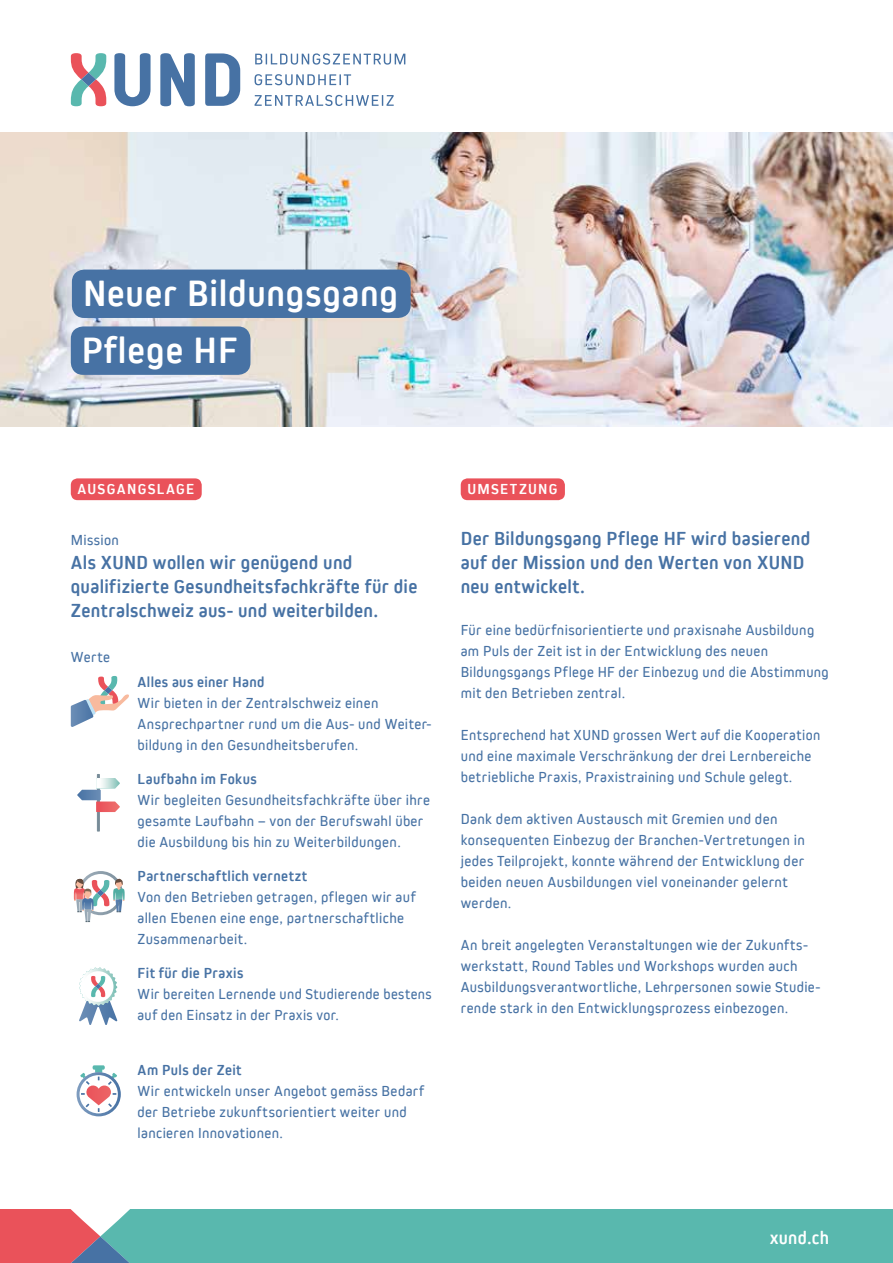
<style>
.page{position:relative;width:893px;height:1263px;background:#fff}
.page>*{position:absolute;margin:0;border:0;box-sizing:border-box;transform-origin:0 0}
.t1{font:700 37.8px "Kiro";letter-spacing:.025em;color:#fff}
.t2{font:700 19.5px/24px "Kiro";letter-spacing:.02em;color:#4772a4}
.t3{font:700 18.75px "Kiro";letter-spacing:.015em;color:#fff}
.t4{font:15px/21px "Kiro";letter-spacing:.025em;color:#4772a4}
.t5{font:700 15px "Kiro";letter-spacing:.03em;color:#4772a4}
.t6{font:700 15px "Kiro";letter-spacing:.085em;color:#fff}
</style>
<div class="page">
<div style="left:578px;top:1210px;width:315px;height:53px;background:#59b8ae"></div>
<svg style="left:0;top:1210px;width:578px;height:53px"></svg>
<img style="left:0;top:133px;width:893px;height:293px">
<svg style="left:114px;top:53px;width:37px;height:53px"></svg>
<svg style="left:205px;top:53px;width:35px;height:53px"></svg>
<svg style="left:160px;top:53px;width:35px;height:53px"></svg>
<svg style="left:71px;top:53px;width:35px;height:53px"></svg>
<svg style="left:255px;top:53px;width:150px;height:12px"></svg>
<svg style="left:255px;top:74px;width:96px;height:11px"></svg>
<svg style="left:255px;top:95px;width:139px;height:11px"></svg>
<div style="left:71px;top:326px;width:179px;height:49px;background:#4772a4;border-radius:12px"></div>
<div style="left:72px;top:270px;width:339px;height:48px;background:#4772a4;border-radius:12px"></div>
<div style="left:461px;top:478px;width:104px;height:22px;background:#ea525a;border-radius:7px"></div>
<div style="left:71px;top:478px;width:131px;height:22px;background:#ea525a;border-radius:7px"></div>
<svg style="left:79px;top:967px;width:38px;height:58px"></svg>
<svg style="left:77px;top:1065px;width:44px;height:51px"></svg>
<svg style="left:77px;top:774px;width:43px;height:57px"></svg>
<svg style="left:74px;top:871px;width:51px;height:51px"></svg>
<svg style="left:71px;top:676px;width:58px;height:51px"></svg>
<h1 class="t1" style="left:83px;top:271px;width:316px">Neuer Bildungsgang</h1>
<h1 class="t1" style="left:82px;top:328px;width:157px">Pflege HF</h1>
<p class="t6" style="left:77px;top:481px;width:118px">AUSGANGSLAGE</p>
<p class="t4" style="left:71px;top:529px;width:50px">Mission</p>
<h2 class="t2" style="left:71px;top:550px;width:348px">Als XUND wollen wir genügend und qualifizierte Gesundheitsfachkräfte für die<br>Zentralschweiz aus- und weiterbilden.</h2>
<p class="t4" style="left:71px;top:646px;width:41px">Werte</p>
<p class="t5" style="left:138px;top:674px;width:128px">Alles aus einer Hand</p>
<p class="t4" style="left:138px;top:693px;width:295px">Wir bieten in der Zentralschweiz einen<br>Ansprechpartner rund um die Aus- und Weiter&shy;bildung in den Gesundheitsberufen.</p>
<p class="t5" style="left:138px;top:770px;width:121px">Laufbahn im Fokus</p>
<p class="t4" style="left:138px;top:789px;width:294px">Wir begleiten Gesundheitsfachkräfte über ihre gesamte Laufbahn – von der Berufswahl über die Ausbildung bis hin zu Weiterbildungen.</p>
<p class="t5" style="left:138px;top:867px;width:171px">Partnerschaftlich vernetzt</p>
<p class="t4" style="left:138px;top:886px;width:280px">Von den Betrieben getragen, pflegen wir auf allen Ebenen eine enge, partnerschaftliche<br>Zusammenarbeit.</p>
<p class="t5" style="left:138px;top:964px;width:107px">Fit für die Praxis</p>
<p class="t4" style="left:138px;top:983px;width:296px">Wir bereiten Lernende und Studierende bestens auf den Einsatz in der Praxis vor.</p>
<p class="t5" style="left:138px;top:1061px;width:106px">Am Puls der Zeit</p>
<p class="t4" style="left:138px;top:1080px;width:288px">Wir entwickeln unser Angebot gemäss Bedarf der Betriebe zukunftsorientiert weiter und lancieren Innovationen.</p>
<p class="t6" style="left:467px;top:481px;width:91px">UMSETZUNG</p>
<h2 class="t2" style="left:461px;top:526px;width:351px">Der Bildungsgang Pflege HF wird basierend auf der Mission und den Werten von XUND neu entwickelt.</h2>
<p class="t4" style="left:461px;top:619px;width:370px">Für eine bedürfnisorientierte und praxisnahe Ausbildung am Puls der Zeit ist in der Entwicklung des neuen Bildungsgangs Pflege HF der Einbezug und die Abstimmung mit den Betrieben zentral.</p>
<p class="t4" style="left:461px;top:724px;width:361px">Entsprechend hat XUND grossen Wert auf die Kooperation und eine maximale Verschränkung der drei Lernbereiche betriebliche Praxis, Praxistraining und Schule gelegt.</p>
<p class="t4" style="left:461px;top:808px;width:346px">Dank dem aktiven Austausch mit Gremien und den konsequenten Einbezug der Branchen-Vertretungen in jedes Teilprojekt, konnte während der Entwicklung der beiden neuen Ausbildungen viel voneinander gelernt werden.</p>
<p class="t4" style="left:461px;top:934px;width:361px">An breit angelegten Veranstaltungen wie der Zukunfts&shy;werkstatt, Round Tables und Workshops wurden auch Ausbildungsverantwortliche, Lehrpersonen sowie Studie&shy;rende stark in den Entwicklungsprozess einbezogen.</p>
<p class="t3" style="left:770px;top:1226px;width:61px">xund.ch</p>
</div>
